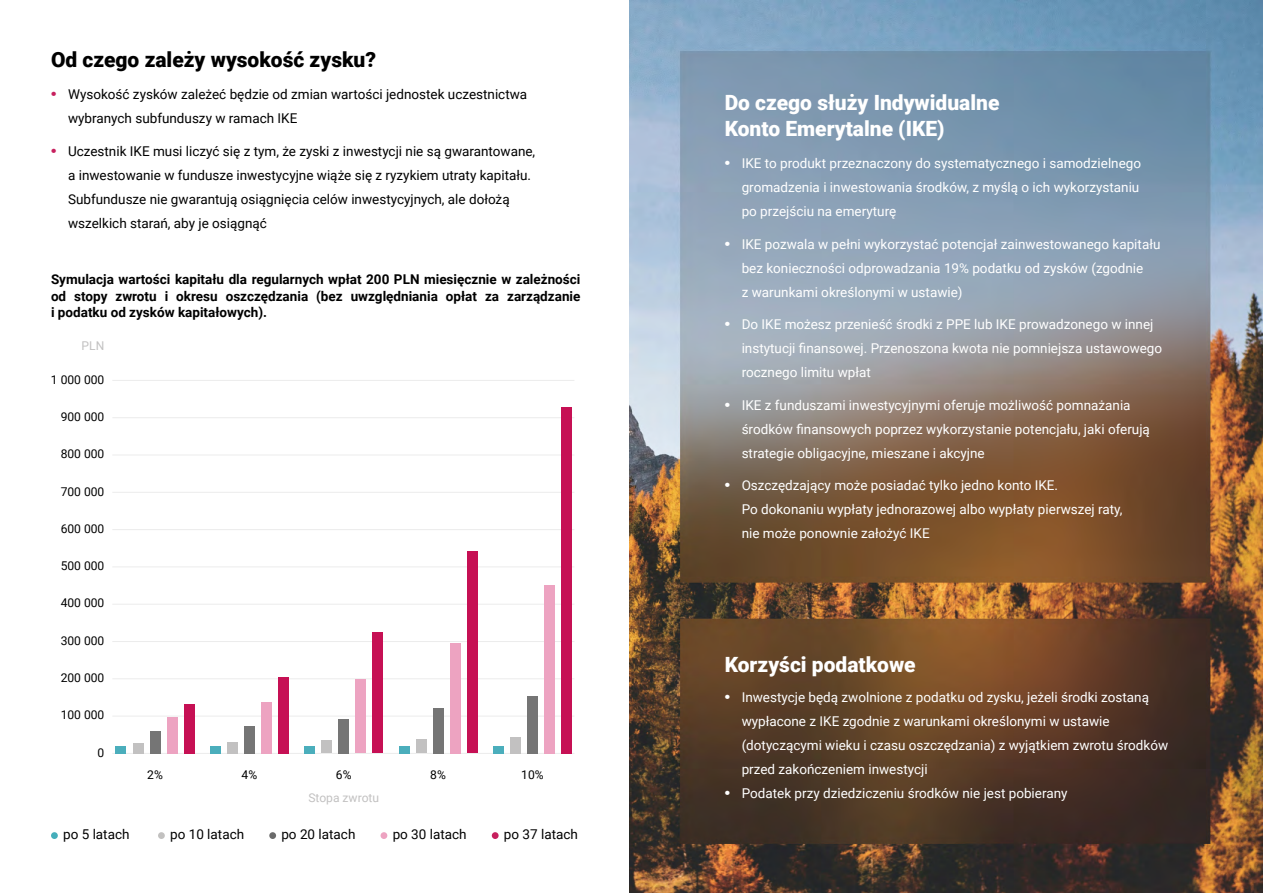
<style>
.page{position:relative;width:1263px;height:893px;background:#fff}
.page>*{position:absolute;margin:0;border:0;box-sizing:border-box;transform-origin:0 0}
.t1{font:900 21px/25.2px "Roboto";color:#fff}
.t2{font:900 21px "Roboto";color:#000}
.t3{font:13.5px/24px "Roboto";color:#fff}
.t4{font:13.5px/24px "Roboto";color:#000}
.t5{font:700 13.5px/16.2px "Roboto";color:#000;text-align:justify}
.t6{font:12.15px "Roboto";color:#000}
.t7{font:12.15px "Roboto";color:#c2c1c1}
.s1{font-family:"Arial";font-weight:700;font-size:15px;color:#c7205e}
.s2{font-family:"Arial";font-weight:700;font-size:15px}
</style>
<div class="page">
<img style="left:630px;top:0;width:633px;height:893px">
<hr style="left:112px;top:716px;width:462px;height:1px;background:#ececec">
<hr style="left:112px;top:678px;width:462px;height:1px;background:#ececec">
<hr style="left:112px;top:641px;width:462px;height:1px;background:#ececec">
<hr style="left:112px;top:753px;width:462px;height:1px;background:#ececec">
<hr style="left:112px;top:566px;width:462px;height:1px;background:#ececec">
<hr style="left:112px;top:529px;width:462px;height:1px;background:#ececec">
<hr style="left:112px;top:492px;width:462px;height:1px;background:#ececec">
<hr style="left:112px;top:604px;width:462px;height:1px;background:#ececec">
<hr style="left:112px;top:417px;width:462px;height:1px;background:#ececec">
<hr style="left:112px;top:380px;width:462px;height:1px;background:#ececec">
<hr style="left:112px;top:454px;width:462px;height:1px;background:#ececec">
<div style="left:116px;top:746px;width:10px;height:7px;background:#4baebc"></div>
<div style="left:133px;top:743px;width:10px;height:10px;background:#c2c1c1"></div>
<div style="left:150px;top:731px;width:10px;height:22px;background:#757575"></div>
<div style="left:167px;top:717px;width:11px;height:36px;background:#eda3c1"></div>
<div style="left:184px;top:704px;width:11px;height:49px;background:#c61054"></div>
<div style="left:210px;top:746px;width:11px;height:7px;background:#4baebc"></div>
<div style="left:227px;top:742px;width:11px;height:11px;background:#c2c1c1"></div>
<div style="left:244px;top:726px;width:11px;height:27px;background:#757575"></div>
<div style="left:261px;top:702px;width:11px;height:51px;background:#eda3c1"></div>
<div style="left:278px;top:677px;width:11px;height:76px;background:#c61054"></div>
<div style="left:304px;top:746px;width:11px;height:7px;background:#4baebc"></div>
<div style="left:321px;top:740px;width:11px;height:13px;background:#c2c1c1"></div>
<div style="left:338px;top:719px;width:11px;height:34px;background:#757575"></div>
<div style="left:355px;top:679px;width:11px;height:74px;background:#eda3c1"></div>
<div style="left:372px;top:632px;width:11px;height:121px;background:#c61054"></div>
<div style="left:399px;top:746px;width:10px;height:7px;background:#4baebc"></div>
<div style="left:416px;top:739px;width:10px;height:14px;background:#c2c1c1"></div>
<div style="left:433px;top:708px;width:11px;height:45px;background:#757575"></div>
<div style="left:450px;top:643px;width:11px;height:110px;background:#eda3c1"></div>
<div style="left:467px;top:551px;width:11px;height:202px;background:#c61054"></div>
<div style="left:493px;top:746px;width:11px;height:7px;background:#4baebc"></div>
<div style="left:510px;top:737px;width:11px;height:16px;background:#c2c1c1"></div>
<div style="left:527px;top:696px;width:11px;height:57px;background:#757575"></div>
<div style="left:544px;top:585px;width:11px;height:168px;background:#eda3c1"></div>
<div style="left:561px;top:407px;width:11px;height:346px;background:#c61054"></div>
<div style="left:51px;top:832px;width:7px;height:7px;background:#45aebb;border-radius:50%"></div>
<div style="left:158px;top:832px;width:7px;height:7px;background:#c2c1c0;border-radius:50%"></div>
<div style="left:269px;top:832px;width:7px;height:7px;background:#6b6b6b;border-radius:50%"></div>
<div style="left:380px;top:832px;width:7px;height:7px;background:#eda3c1;border-radius:50%"></div>
<div style="left:492px;top:832px;width:7px;height:7px;background:#c7205e;border-radius:50%"></div>
<h1 class="t2" style="left:51px;top:45px;width:327px">Od czego zależy wysokość zysku?</h1>
<p class="t4" style="left:68px;top:82px;width:461px;text-indent:-17px"><span class="s1">•</span> Wysokość zysków zależeć będzie od zmian wartości jednostek uczestnictwa wybranych subfunduszy w ramach IKE</p>
<p class="t4" style="left:68px;top:138px;width:469px;text-indent:-17px"><span class="s1">•</span> Uczestnik IKE musi liczyć się z tym, że zyski z inwestycji nie są gwarantowane, a inwestowanie w fundusze inwestycyjne wiąże się z ryzykiem utraty kapitału.<br>Subfundusze nie gwarantują osiągnięcia celów inwestycyjnych, ale dołożą wszelkich starań, aby je osiągnąć</p>
<p class="t5" style="left:51px;top:271px;width:531px">Symulacja wartości kapitału dla regularnych wpłat 200 PLN miesięcznie w zależności od stopy zwrotu i okresu oszczędzania (bez uwzględniania opłat za zarządzanie i podatku od zysków kapitałowych).</p>
<p class="t7" style="left:82px;top:337px;width:24px">PLN</p>
<p class="t6" style="left:51px;top:371px;width:55px">1 000 000</p>
<p class="t6" style="left:61px;top:408px;width:45px">900 000</p>
<p class="t6" style="left:61px;top:445px;width:45px">800 000</p>
<p class="t6" style="left:61px;top:483px;width:45px">700 000</p>
<p class="t6" style="left:61px;top:520px;width:45px">600 000</p>
<p class="t6" style="left:61px;top:557px;width:45px">500 000</p>
<p class="t6" style="left:61px;top:595px;width:45px">400 000</p>
<p class="t6" style="left:61px;top:632px;width:45px">300 000</p>
<p class="t6" style="left:61px;top:669px;width:45px">200 000</p>
<p class="t6" style="left:61px;top:707px;width:45px">100 000</p>
<p class="t6" style="left:98px;top:744px;width:8px">0</p>
<p class="t6" style="left:147px;top:766px;width:17px">2%</p>
<p class="t6" style="left:242px;top:766px;width:17px">4%</p>
<p class="t6" style="left:336px;top:766px;width:17px">6%</p>
<p class="t6" style="left:430px;top:766px;width:17px">8%</p>
<p class="t6" style="left:521px;top:766px;width:24px">10%</p>
<p class="t7" style="left:308px;top:789px;width:72px">Stopa zwrotu</p>
<p class="t4" style="left:63px;top:822px;width:68px">po 5 latach</p>
<p class="t4" style="left:170px;top:822px;width:76px">po 10 latach</p>
<p class="t4" style="left:281px;top:822px;width:76px">po 20 latach</p>
<p class="t4" style="left:393px;top:822px;width:76px">po 30 latach</p>
<p class="t4" style="left:504px;top:822px;width:76px">po 37 latach</p>
<h1 class="t1" style="left:725px;top:90px;width:276px">Do czego służy Indywidualne<br>Konto Emerytalne (IKE)</h1>
<p class="t3" style="left:742px;top:151px;width:401px;text-indent:-17px"><span class="s2">•</span> IKE to produkt przeznaczony do systematycznego i samodzielnego gromadzenia i inwestowania środków, z myślą o ich wykorzystaniu po przejściu na emeryturę</p>
<p class="t3" style="left:742px;top:231px;width:420px;text-indent:-17px"><span class="s2">•</span> IKE pozwala w pełni wykorzystać potencjał zainwestowanego kapitału bez konieczności odprowadzania 19% podatku od zysków (zgodnie<br>z warunkami określonymi w ustawie)</p>
<p class="t3" style="left:742px;top:312px;width:422px;text-indent:-17px"><span class="s2">•</span> Do IKE możesz przenieść środki z PPE lub IKE prowadzonego w innej instytucji finansowej. Przenoszona kwota nie pomniejsza ustawowego rocznego limitu wpłat</p>
<p class="t3" style="left:742px;top:392px;width:410px;text-indent:-17px"><span class="s2">•</span> IKE z funduszami inwestycyjnymi oferuje możliwość pomnażania środków finansowych poprzez wykorzystanie potencjału, jaki oferują strategie obligacyjne, mieszane i akcyjne</p>
<p class="t3" style="left:742px;top:473px;width:382px;text-indent:-17px"><span class="s2">•</span> Oszczędzający może posiadać tylko jedno konto IKE.<br>Po dokonaniu wypłaty jednorazowej albo wypłaty pierwszej raty, nie może ponownie założyć IKE</p>
<h1 class="t1" style="left:725px;top:651px;width:193px">Korzyści podatkowe</h1>
<p class="t3" style="left:742px;top:684px;width:428px;text-indent:-17px"><span class="s2">•</span> Inwestycje będą zwolnione z podatku od zysku, jeżeli środki zostaną wypłacone z IKE zgodnie z warunkami określonymi w ustawie (dotyczącymi wieku i czasu oszczędzania) z wyjątkiem zwrotu środków przed zakończeniem inwestycji</p>
<p class="t3" style="left:725px;top:780px;width:344px"><span class="s2">•</span> Podatek przy dziedziczeniu środków nie jest pobierany</p>
</div>
